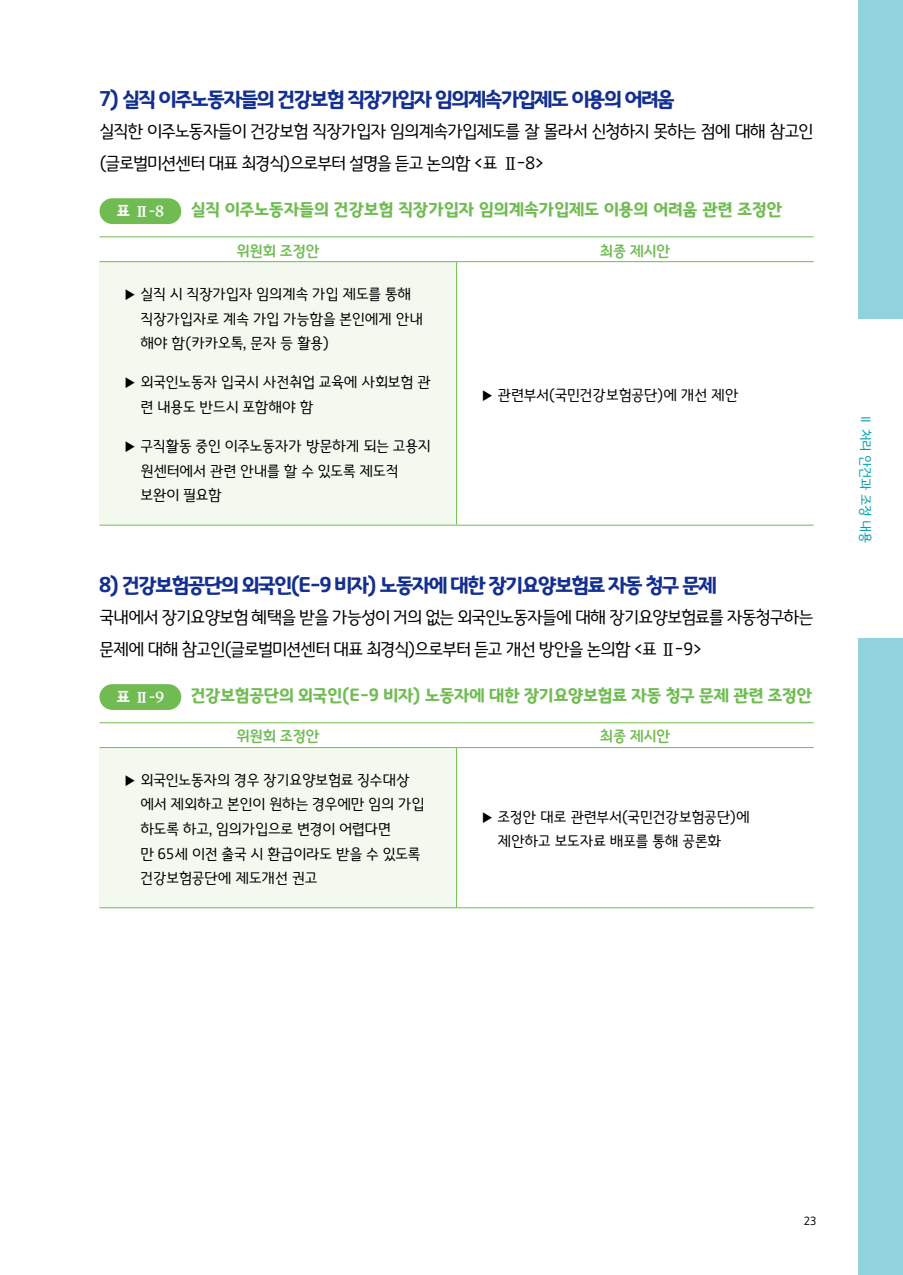
<style>
.page{position:relative;width:903px;height:1275px;background:#fff}
.page>*{position:absolute;margin:0;border:0;box-sizing:border-box;transform-origin:0 0}
.t1{font:21px "Gyeonggi Title B";letter-spacing:-.065em;color:#132f8f}
.t2{font:18.38px/31.5px "Gyeonggi Title L";letter-spacing:-.05em;color:#000}
.t3{font:17.5px "Gyeonggi Title B";letter-spacing:.01em;color:#70bc53}
.t4{font:15.75px/24.5px "Gyeonggi Title L";letter-spacing:-.01em;color:#000}
.t5{font:15.75px "Gyeonggi Title M";letter-spacing:-.01em;color:#70bc53}
.t6{font:15.75px "SD Mj Neoa Uni f Bd";color:#fff}
.t7{font:14px "Gyeonggi Title L";letter-spacing:-.01em;color:#009fae}
.t8{font:12.25px "Gyeonggi Title L";color:#000}
.s1{font-family:"SD Mj Neoa Uni d Md"}
.s2{font-family:"Gyeonggi Title B"}
.s3{font-size:14px}
</style>
<div class="page">
<div style="left:858px;top:0;width:45px;height:1275px;background:#92d2dc"></div>
<div style="left:848px;top:319px;width:55px;height:318px;background:#fff"></div>
<div style="left:99px;top:262px;width:358px;height:263px;background:#f4f9f0"></div>
<hr style="left:99px;top:525px;width:358px;height:1px;background:#70bc53">
<hr style="left:457px;top:525px;width:357px;height:1px;background:#70bc53">
<hr style="left:99px;top:236px;width:358px;height:1px;background:#70bc53">
<hr style="left:457px;top:236px;width:357px;height:1px;background:#70bc53">
<hr style="left:99px;top:261px;width:358px;height:1px;background:#70bc53">
<hr style="left:457px;top:261px;width:357px;height:1px;background:#70bc53">
<hr style="left:456px;top:262px;width:1px;height:263px;background:#70bc53">
<div style="left:99px;top:198px;width:82px;height:26px;background:#70bc53;border-radius:13px"></div>
<div style="left:99px;top:748px;width:358px;height:160px;background:#f4f9f0"></div>
<hr style="left:99px;top:907px;width:358px;height:1px;background:#70bc53">
<hr style="left:457px;top:907px;width:357px;height:1px;background:#70bc53">
<hr style="left:99px;top:722px;width:358px;height:1px;background:#70bc53">
<hr style="left:457px;top:722px;width:357px;height:1px;background:#70bc53">
<hr style="left:99px;top:747px;width:358px;height:1px;background:#70bc53">
<hr style="left:457px;top:747px;width:357px;height:1px;background:#70bc53">
<hr style="left:456px;top:748px;width:1px;height:159px;background:#70bc53">
<div style="left:99px;top:684px;width:82px;height:26px;background:#70bc53;border-radius:13px"></div>
<h1 class="t1" style="left:99px;top:86px;width:577px">7) 실직 이주노동자들의 건강보험 직장가입자 임의계속가입제도 이용의 어려움</h1>
<p class="t2" style="left:99px;top:116px;width:715px">실직한 이주노동자들이 건강보험 직장가입자 임의계속가입제도를 잘 몰라서 신청하지 못하는 점에 대해 참고인 (글로벌미션센터 대표 최경식)으로부터 설명을 듣고 논의함 &lt;표 <span class="s1">Ⅱ</span>-8&gt;</p>
<p class="t6" style="left:117px;top:203px;width:49px"><span class="s2">표</span> Ⅱ-8</p>
<p class="t3" style="left:191px;top:199px;width:593px">실직 이주노동자들의 건강보험 직장가입자 임의계속가입제도 이용의 어려움 관련 조정안</p>
<p class="t5" style="left:236px;top:241px;width:85px">위원회 조정안</p>
<p class="t5" style="left:600px;top:241px;width:72px">최종 제시안</p>
<p class="t4" style="left:140px;top:282px;width:284px;text-indent:-16px"><span class="s3">▶</span> 실직 시 직장가입자 임의계속 가입 제도를 통해 직장가입자로 계속 가입 가능함을 본인에게 안내 해야 함(카카오톡, 문자 등 활용)</p>
<p class="t4" style="left:140px;top:371px;width:292px;text-indent:-16px"><span class="s3">▶</span> 외국인노동자 입국시 사전취업 교육에 사회보험 관 련 내용도 반드시 포함해야 함</p>
<p class="t4" style="left:140px;top:434px;width:292px;text-indent:-16px"><span class="s3">▶</span> 구직활동 중인 이주노동자가 방문하게 되는 고용지 원센터에서 관련 안내를 할 수 있도록 제도적 보완이 필요함</p>
<p class="t4" style="left:481px;top:383px;width:259px"><span class="s3">▶</span> 관련부서(국민건강보험공단)에 개선 제안</p>
<h1 class="t1" style="left:99px;top:572px;width:619px">8) 건강보험공단의 외국인(E-9 비자) 노동자에 대한 장기요양보험료 자동 청구 문제</h1>
<p class="t2" style="left:99px;top:602px;width:715px">국내에서 장기요양보험 혜택을 받을 가능성이 거의 없는 외국인노동자들에 대해 장기요양보험료를 자동청구하는 문제에 대해 참고인(글로벌미션센터 대표 최경식)으로부터 듣고 개선 방안을 논의함 &lt;표 <span class="s1">Ⅱ</span>-9&gt;</p>
<p class="t6" style="left:117px;top:689px;width:49px"><span class="s2">표</span> Ⅱ-9</p>
<p class="t3" style="left:191px;top:684px;width:623px">건강보험공단의 외국인(E-9 비자) 노동자에 대한 장기요양보험료 자동 청구 문제 관련 조정안</p>
<p class="t5" style="left:236px;top:727px;width:85px">위원회 조정안</p>
<p class="t5" style="left:600px;top:727px;width:72px">최종 제시안</p>
<p class="t4" style="left:140px;top:768px;width:286px;text-indent:-16px"><span class="s3">▶</span> 외국인노동자의 경우 장기요양보험료 징수대상 에서 제외하고 본인이 원하는 경우에만 임의 가입 하도록 하고, 임의가입으로 변경이 어렵다면<br>만 65세 이전 출국 시 환급이라도 받을 수 있도록 건강보험공단에 제도개선 권고</p>
<p class="t4" style="left:497px;top:805px;width:254px;text-indent:-16px"><span class="s3">▶</span> 조정안 대로 관련부서(국민건강보험공단)에 제안하고 보도자료 배포를 통해 공론화</p>
<p class="t7" style="left:873px;top:413px;width:132px;rotate:90deg">Ⅱ 처리 안건과 조정 내용</p>
<p class="t8" style="left:804px;top:1214px;width:15px">23</p>
</div>
